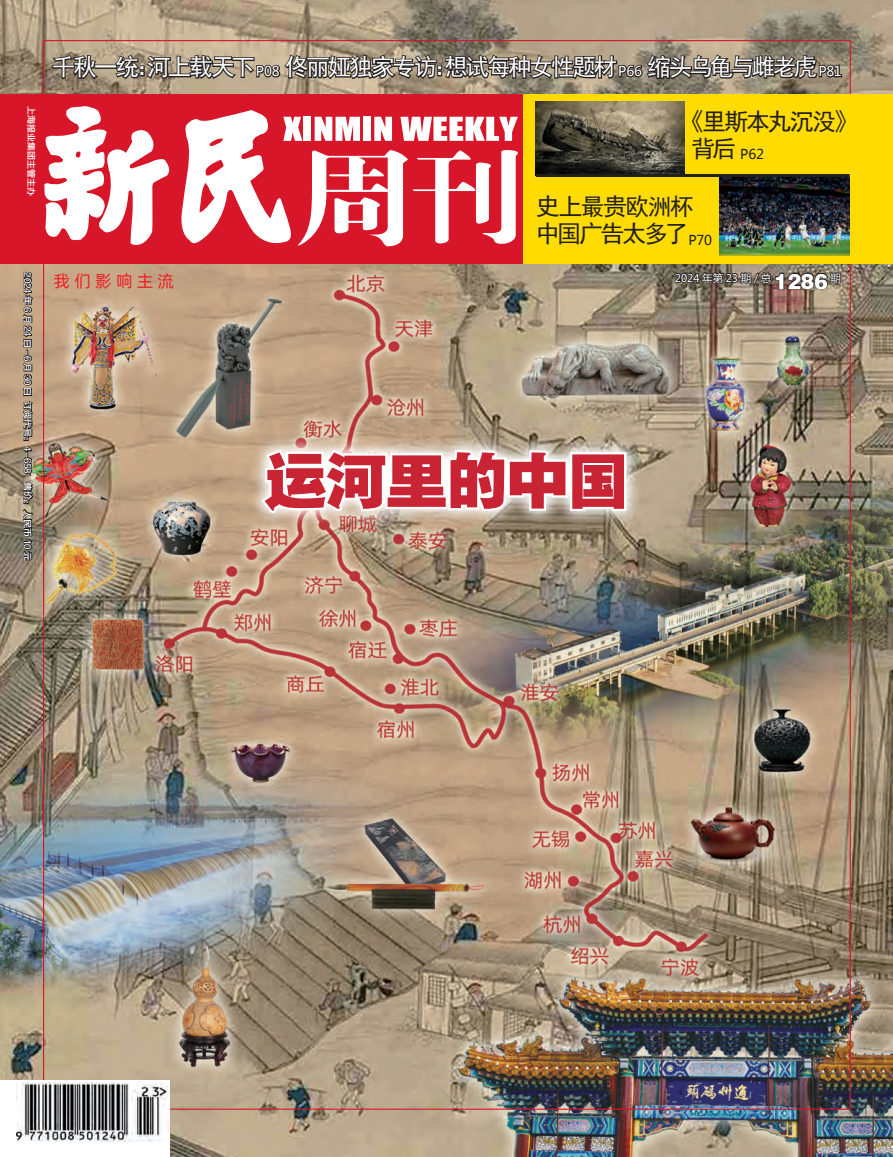
<style>
.page{position:relative;width:893px;height:1157px;background:#fff}
.page>*{position:absolute;margin:0;border:0;box-sizing:border-box;transform-origin:0 0}
.t1{font:63px "FZYDTHJW GB1 0";letter-spacing:-.04em;color:#c82434}
.t2{font:24px/27px "Sim Hei";letter-spacing:-.08em;color:#231f20}
.t3{font:23.25px "Sim Hei";letter-spacing:-.085em;color:#fff}
.t4{font:16.95px "Alibaba Pu Hui Ti 2 55 Regular";letter-spacing:.24em;color:#ee1d23}
.t5{font:13.5px "Microsoft Ya Hei";color:#231f20}
.t6{font:10.5px "Microsoft Ya Hei";color:#fff}
.t7{font:9px "FZYDZHJW GB1 0";color:#fff}
.s1{font-family:"Microsoft Ya Hei";font-size:13.5px}
.s2{font-family:"FZYDTHJW GB1 0";font-size:18px}
</style>
<div class="page">
<img style="left:0;top:0;width:893px;height:1157px">
<img style="left:42px;top:39px;width:809px;height:1071px">
<div style="left:0;top:95px;width:523px;height:169px;background:#d71729"></div>
<svg style="left:44px;top:106px;width:126px;height:139px"></svg>
<svg style="left:181px;top:110px;width:337px;height:137px"></svg>
<div style="left:523px;top:95px;width:370px;height:169px;background:#ffdc01"></div>
<img style="left:720px;top:177px;width:130px;height:78px">
<svg style="left:51px;top:52px;width:792px;height:29px;background:#675d51"></svg>
<svg style="left:673px;top:269px;width:169px;height:21px;background:#63574d"></svg>
<div style="left:0;top:1080px;width:169px;height:77px;background:#fff"></div>
<img style="left:17px;top:1082px;width:152px;height:59px">
<svg style="left:247px;top:434px;width:395px;height:94px;background:#b69e87"></svg>
<svg style="left:258px;top:445px;width:370px;height:69px"></svg>
<svg style="left:22px;top:271px;width:12px;height:291px;background:#6d5e51"></svg>
<img style="left:536px;top:101px;width:148px;height:73px">
<hr style="left:536px;top:174px;width:314px;height:3px;background:#231f20">
<p class="t3" style="left:52px;top:55px;width:791px">千秋一统：河上载天下<span class="s1">P08</span> 佟丽娅独家专访：想试每种女性题材 <span class="s1">P66</span> 缩头乌龟与雌老虎 <span class="s1">P81</span></p>
<p class="t7" style="left:36px;top:106px;width:91px;rotate:90deg">上海报业集团主管主办</p>
<p class="t2" style="left:680px;top:108px;width:179px">《里斯本丸沉没》</p>
<p class="t5" style="left:691px;top:145px;width:75px"><sup>背后</sup> P62</p>
<p class="t2" style="left:536px;top:193px;width:178px">史上最贵欧洲杯中国广告太多了<sub>P70</sub></p>
<p class="t7" style="left:33px;top:272px;width:290px;rotate:90deg">2024 年 6 月 24 日 -6 月 30 日 订阅代号：4-658　售价：人民币 10 元</p>
<p class="t4" style="left:54px;top:268px;width:122px">我们影响主流</p>
<p class="t6" style="left:675px;top:271px;width:168px">2024 年第 23 期 / 总 <span class="s2">1286</span> 期</p>
<p class="t1" style="left:264px;top:446px;width:367px">运河里的中国</p>
</div>
